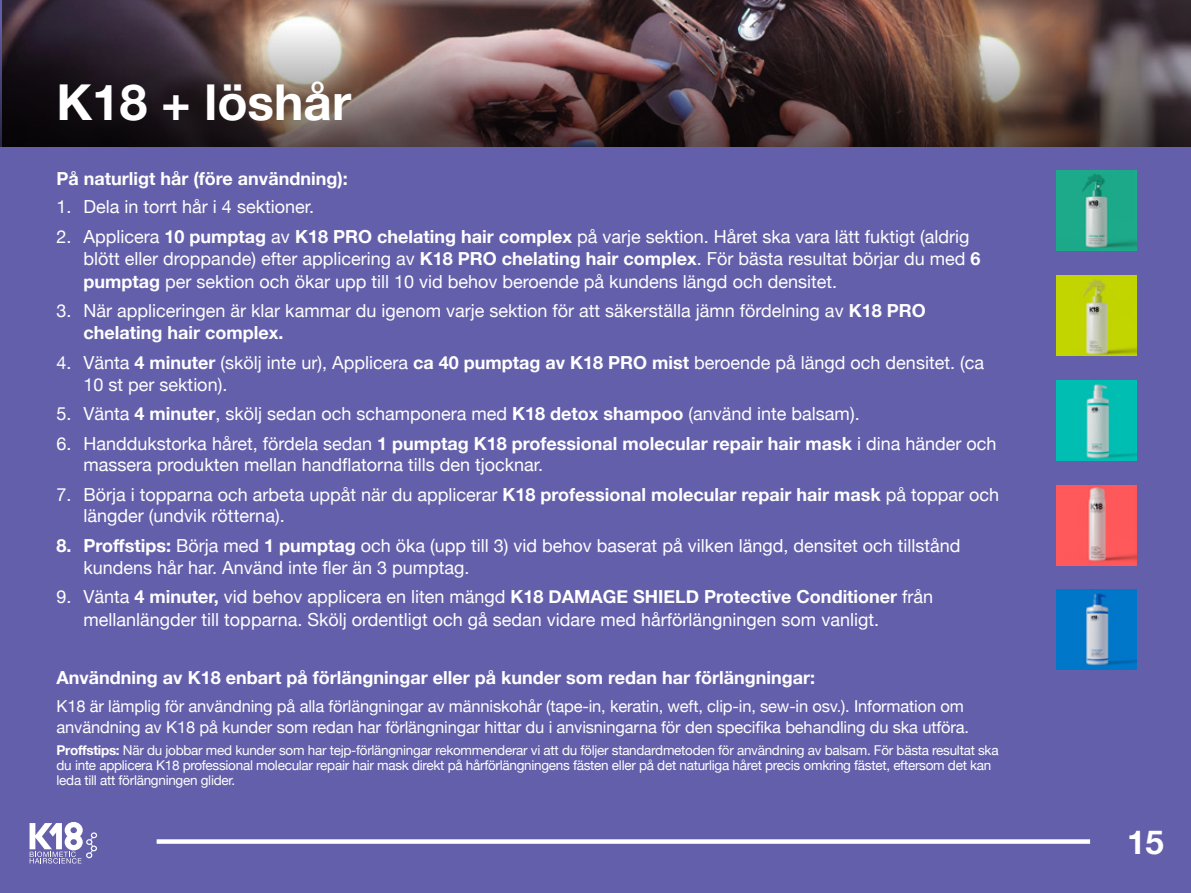
<style>
.page{position:relative;width:1191px;height:893px;background:#645faa}
.page>*{position:absolute;margin:0;border:0;box-sizing:border-box;transform-origin:0 0}
.t1{font:700 49.5px "Helvetica Neue";color:#fff}
.t2{font:700 33px "Helvetica Neue";color:#fff}
.t3{font:18px/22.5px "Helvetica Neue";color:#fff}
.t4{font:700 18px "Helvetica Neue";color:#fff}
.t5{font:16.5px/21px "Helvetica Neue";letter-spacing:-.01em;color:#fff}
.t6{font:13.5px/15px "Helvetica Neue";letter-spacing:-.02em;color:#fff}
.s1{font-weight:700}
</style>
<div class="page">
<img style="left:0;top:0;width:1191px;height:146px">
<svg style="left:30px;top:822px;width:67px;height:41px"></svg>
<div style="left:157px;top:839px;width:933px;height:5px;background:#fff"></div>
<img style="left:1056px;top:275px;width:80px;height:81px">
<img style="left:1056px;top:170px;width:80px;height:81px">
<img style="left:1056px;top:485px;width:80px;height:81px">
<img style="left:1056px;top:380px;width:80px;height:81px">
<img style="left:1056px;top:589px;width:81px;height:80px">
<h1 class="t1" style="left:57px;top:63px;width:296px">K18 + löshår</h1>
<p class="t4" style="left:57px;top:164px;width:293px">På naturligt hår (före användning):</p>
<p class="t3" style="left:57px;top:197px;width:259px">1. Dela in torrt hår i 4 sektioner.</p>
<p class="t3" style="left:84px;top:226px;width:898px;text-indent:-27px">2. Applicera <span class="s1">10 pumptag</span> av <span class="s1">K18 PRO chelating hair complex</span> på varje sektion. Håret ska vara lätt fuktigt (aldrig blött eller droppande) efter applicering av <span class="s1">K18 PRO chelating hair complex</span>. För bästa resultat börjar du med <span class="s1">6 pumptag</span> per sektion och ökar upp till 10 vid behov beroende på kundens längd och densitet.</p>
<p class="t3" style="left:84px;top:300px;width:843px;text-indent:-27px">3. När appliceringen är klar kammar du igenom varje sektion för att säkerställa jämn fördelning av <span class="s1">K18 PRO chelating hair complex.</span></p>
<p class="t3" style="left:84px;top:352px;width:902px;text-indent:-27px">4. Vänta <span class="s1">4 minuter</span> (skölj inte ur), Applicera <span class="s1">ca 40 pumptag av K18 PRO mist</span> beroende på längd och densitet. (ca<br>10 st per sektion).</p>
<p class="t3" style="left:57px;top:404px;width:804px">5. Vänta <span class="s1">4 minuter</span>, skölj sedan och schamponera med <span class="s1">K18 detox shampoo</span> (använd inte balsam).</p>
<p class="t3" style="left:84px;top:433px;width:914px;line-height:21.8px;text-indent:-27px">6. Handdukstorka håret, fördela sedan <span class="s1">1 pumptag K18 professional molecular repair hair mask</span> i dina händer och massera produkten mellan handflatorna tills den tjocknar.</p>
<p class="t3" style="left:84px;top:484px;width:917px;line-height:21.8px;text-indent:-27px">7. Börja i topparna och arbeta uppåt när du applicerar <span class="s1">K18 professional molecular repair hair mask</span> på toppar och längder (undvik rötterna).</p>
<p class="t3" style="left:84px;top:535px;width:878px;text-indent:-27px"><span class="s1">8. Proffstips:</span> Börja med <span class="s1">1 pumptag</span> och öka (upp till 3) vid behov baserat på vilken längd, densitet och tillstånd kundens hår har. Använd inte fler än 3 pumptag.</p>
<p class="t3" style="left:84px;top:587px;width:851px;text-indent:-27px">9. Vänta <span class="s1">4 minuter,</span> vid behov applicera en liten mängd <span class="s1">K18 DAMAGE SHIELD Protective Conditioner</span> från mellanlängder till topparna. Skölj ordentligt och gå sedan vidare med hårförlängningen som vanligt.</p>
<p class="t4" style="left:57px;top:664px;width:760px">Användning av K18 enbart på förlängningar eller på kunder som redan har förlängningar:</p>
<p class="t5" style="left:57px;top:697px;width:914px">K18 är lämplig för användning på alla förlängningar av människohår (tape-in, keratin, weft, clip-in, sew-in osv.). Information om användning av K18 på kunder som redan har förlängningar hittar du i anvisningarna för den specifika behandling du ska utföra.</p>
<p class="t6" style="left:57px;top:743px;width:943px"><span class="s1">Proffstips:</span> När du jobbar med kunder som har tejp-förlängningar rekommenderar vi att du följer standardmetoden för användning av balsam. För bästa resultat ska du inte applicera K18 professional molecular repair hair mask direkt på hårförlängningens fästen eller på det naturliga håret precis omkring fästet, eftersom det kan leda till att förlängningen glider.</p>
<h2 class="t2" style="left:1127px;top:816px;width:38px">15</h2>
</div>
